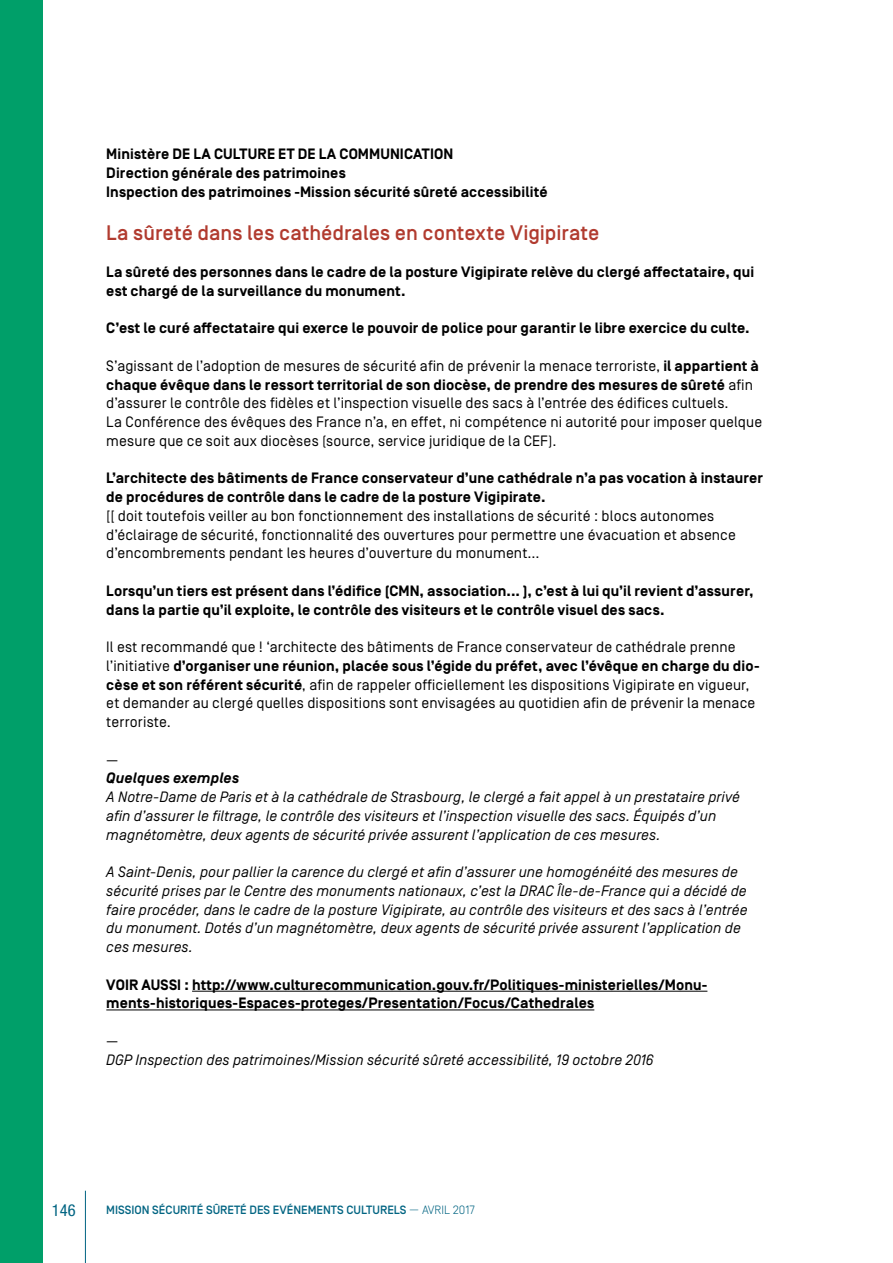
<style>
.page{position:relative;width:893px;height:1263px;background:#fff}
.page>*{position:absolute;margin:0;border:0;box-sizing:border-box;transform-origin:0 0}
.t1{font:500 21px "Simplon BP";letter-spacing:.005em;color:#b13b2f}
.t2{font:condensed 16.5px "Helvetica Neue LT Std";color:#006482}
.t3{font:700 15px/18.8px "Simplon BP";letter-spacing:.01em;color:#000}
.t4{font:15px/18.8px "Simplon BP Regular";letter-spacing:.01em;color:#000}
.t5{font:italic 15px/18.8px "Simplon BP Regular";letter-spacing:.01em;color:#000}
.t6{font:italic 700 15px "Simplon BP";letter-spacing:.01em;color:#000}
.t7{font:500 12px "Simplon BP";color:#006482}
.s1{font-family:"Simplon BP";font-weight:700}
.s2{font-family:"Simplon BP Regular";font-weight:400}
.s3{font-weight:300}
</style>
<div class="page">
<div style="left:0;top:0;width:43px;height:1263px;background:#009f69"></div>
<hr style="left:85px;top:1191px;width:1px;height:72px;background:#006482">
<hr style="left:192px;top:991px;width:515px;height:1px;background:#000">
<hr style="left:106px;top:1009px;width:488px;height:1px;background:#000">
<p class="t3" style="left:106px;top:145px;width:443px">Ministère DE LA CULTURE ET DE LA COMMUNICATION<br>Direction générale des patrimoines<br>Inspection des patrimoines -Mission sécurité sûreté accessibilité</p>
<h1 class="t1" style="left:106px;top:220px;width:495px">La sûreté dans les cathédrales en contexte Vigipirate</h1>
<p class="t3" style="left:106px;top:263px;width:649px">La sûreté des personnes dans le cadre de la posture Vigipirate relève du clergé affectataire, qui est chargé de la surveillance du monument.</p>
<p class="t3" style="left:106px;top:319px;width:645px">C’est le curé affectataire qui exerce le pouvoir de police pour garantir le libre exercice du culte.</p>
<p class="t4" style="left:106px;top:356px;width:654px">S’agissant de l’adoption de mesures de sécurité afin de prévenir la menace terroriste, <span class="s1">il appartient à</span></p>
<p class="t3" style="left:106px;top:376px;width:648px">chaque évêque dans le ressort territorial de son diocèse, de prendre des mesures de sûreté <span class="s2">afin</span></p>
<p class="t4" style="left:106px;top:394px;width:657px">d’assurer le contrôle des fidèles et l’inspection visuelle des sacs à l’entrée des édifices cultuels.<br>La Conférence des évêques des France n’a, en effet, ni compétence ni autorité pour imposer quelque mesure que ce soit aux diocèses (source, service juridique de la CEF).</p>
<p class="t3" style="left:106px;top:469px;width:658px">L’architecte des bâtiments de France conservateur d’une cathédrale n’a pas vocation à instaurer de procédures de contrôle dans le cadre de la posture Vigipirate.</p>
<p class="t4" style="left:106px;top:506px;width:631px">[[ doit toutefois veiller au bon fonctionnement des installations de sécurité : blocs autonomes d’éclairage de sécurité, fonctionnalité des ouvertures pour permettre une évacuation et absence d’encombrements pendant les heures d’ouverture du monument...</p>
<p class="t3" style="left:106px;top:582px;width:649px">Lorsqu’un tiers est présent dans l’édifice (CMN, association... ), c’est à lui qu’il revient d’assurer, dans la partie qu’il exploite, le contrôle des visiteurs et le contrôle visuel des sacs.</p>
<p class="t4" style="left:106px;top:637px;width:631px">Il est recommandé que ! ‘architecte des bâtiments de France conservateur de cathédrale prenne</p>
<p class="t3" style="left:106px;top:657px;width:655px"><span class="s2">l’initiative</span> d’organiser une réunion, placée sous l’égide du préfet, avec l’évêque en charge du dio-</p>
<p class="t4" style="left:106px;top:675px;width:651px"><span class="s1">cèse et son référent sécurité</span>, afin de rappeler officiellement les dispositions Vigipirate en vigueur, et demander au clergé quelles dispositions sont envisagées au quotidien afin de prévenir la menace terroriste.</p>
<p class="t4" style="left:106px;top:750px;width:14px">—</p>
<p class="t6" style="left:106px;top:770px;width:134px">Quelques exemples</p>
<p class="t5" style="left:106px;top:787px;width:635px">A Notre-Dame de Paris et à la cathédrale de Strasbourg, le clergé a fait appel à un prestataire privé afin d’assurer le filtrage, le contrôle des visiteurs et l’inspection visuelle des sacs. Équipés d’un magnétomètre, deux agents de sécurité privée assurent l’application de ces mesures.</p>
<p class="t5" style="left:106px;top:862px;width:643px">A Saint-Denis, pour pallier la carence du clergé et afin d’assurer une homogénéité des mesures de sécurité prises par le Centre des monuments nationaux, c’est la DRAC Île-de-France qui a décidé de faire procéder, dans le cadre de la posture Vigipirate, au contrôle des visiteurs et des sacs à l’entrée du monument. Dotés d’un magnétomètre, deux agents de sécurité privée assurent l’application de ces mesures.</p>
<p class="t3" style="left:106px;top:976px;width:603px">VOIR AUSSI : http://www.culturecommunication.gouv.fr/Politiques-ministerielles/Monu&shy;ments-historiques-Espaces-proteges/Presentation/Focus/Cathedrales</p>
<p class="t4" style="left:106px;top:1031px;width:14px">—</p>
<p class="t5" style="left:106px;top:1050px;width:549px">DGP Inspection des patrimoines/Mission sécurité sûreté accessibilité, 19 octobre 2016</p>
<p class="t2" style="left:52px;top:1200px;width:25px">146</p>
<p class="t7" style="left:106px;top:1203px;width:370px">MISSION SÉCURITÉ SÛRETÉ DES EVÉNEMENTS CULTURELS <span class="s3">— AVRIL 2017</span></p>
</div>
